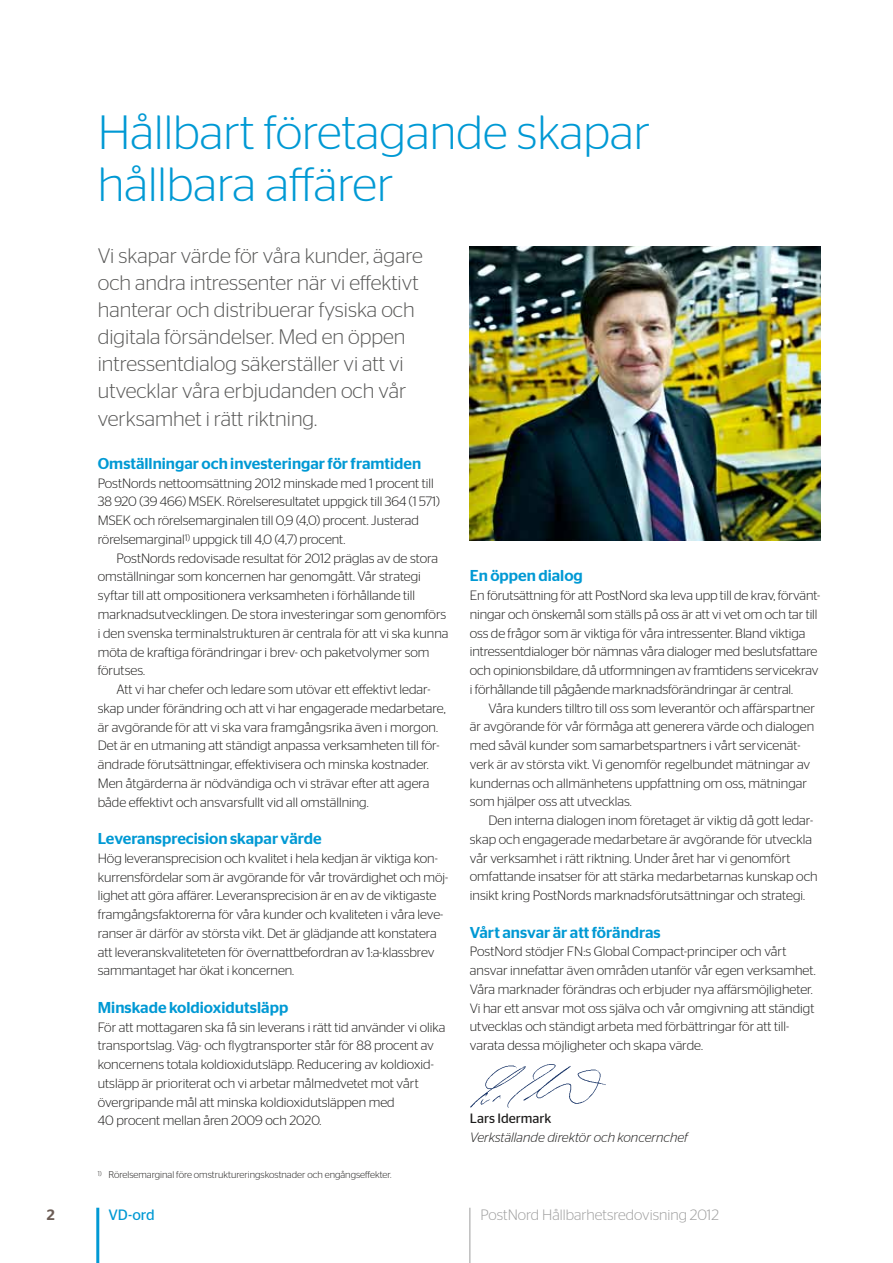
<style>
.page{position:relative;width:893px;height:1263px;background:#fff}
.page>*{position:absolute;margin:0;border:0;box-sizing:border-box;transform-origin:0 0}
.t1{font:300 48px/52.5px "Stag Sans";color:#0099d4}
.t2{font:300 21px/27px "Stag Sans";color:#575756}
.t3{font:500 15.75px "Stag Sans";color:#0099d4}
.t4{font:300 15px "Stag Sans";color:#9d9d9d}
.t5{font:15px "Stag Sans";color:#0099d4}
.t6{font:500 15px "Stag Sans";color:#6c5d56}
.t7{font:300 13.5px/18.8px "Stag Sans";color:#1c1b1a}
.t8{font:italic 300 13.5px/18.8px "Stag Sans";color:#1c1b1a}
.t9{font:300 9.75px "Stag Sans";color:#1c1b1a}
.s1{font-weight:400;font-style:normal}
</style>
<div class="page">
<img style="left:470px;top:247px;width:351px;height:293px">
<img style="left:470px;top:1064px;width:136px;height:44px">
<hr style="left:96px;top:1208px;width:3px;height:55px;background:#0099d4">
<hr style="left:470px;top:1208px;width:1px;height:55px;background:#9d9d9d">
<p class="t1" style="left:98px;top:105px;width:554px">Hållbart företagande skapar hållbara affärer</p>
<p class="t2" style="left:98px;top:242px;width:326px">Vi skapar värde för våra kunder, ägare och andra intressenter när vi effektivt hanterar och distribuerar fysiska och digitala försändelser. Med en öppen intressentdialog säkerställer vi att vi utvecklar våra erbjudanden och vår verksamhet i rätt riktning.</p>
<p class="t3" style="left:98px;top:454px;width:325px">Omställningar och investeringar för framtiden</p>
<p class="t7" style="left:98px;top:473px;width:337px">PostNords nettoomsättning 2012 minskade med 1 procent till</p>
<p class="t7" style="left:98px;top:492px;width:344px">38 920 (39 466) MSEK. Rörelseresultatet uppgick till 364 (1 571)</p>
<p class="t7" style="left:98px;top:511px;width:323px">MSEK och rörelsemarginalen till 0,9 (4,0) procent. Justerad</p>
<p class="t7" style="left:98px;top:530px;width:249px">rörelsemarginal<sup>1)</sup> uppgick till 4,0 (4,7) procent.</p>
<p class="t7" style="left:117px;top:548px;width:323px">PostNords redovisade resultat för 2012 präglas av de stora</p>
<p class="t7" style="left:98px;top:567px;width:325px">omställningar som koncernen har genomgått. Vår strategi</p>
<p class="t7" style="left:98px;top:586px;width:319px">syftar till att ompositionera verksamheten i förhållande till</p>
<p class="t7" style="left:98px;top:605px;width:350px">marknadsutvecklingen. De stora investeringar som genomförs</p>
<p class="t7" style="left:98px;top:623px;width:352px">i den svenska terminalstrukturen är centrala för att vi ska kunna</p>
<p class="t7" style="left:98px;top:642px;width:333px">möta de kraftiga förändringar i brev- och paketvolymer som</p>
<p class="t7" style="left:98px;top:661px;width:49px">förutses.</p>
<p class="t7" style="left:117px;top:680px;width:316px">Att vi har chefer och ledare som utövar ett effektivt ledar-</p>
<p class="t7" style="left:98px;top:698px;width:349px">skap under förändring och att vi har engagerade medarbetare,</p>
<p class="t7" style="left:98px;top:717px;width:342px">är avgörande för att vi ska vara framgångsrika även i morgon.</p>
<p class="t7" style="left:98px;top:736px;width:343px">Det är en utmaning att ständigt anpassa verksamheten till för-</p>
<p class="t7" style="left:98px;top:755px;width:333px">ändrade förutsättningar, effektivisera och minska kostnader.</p>
<p class="t7" style="left:98px;top:773px;width:333px">Men åtgärderna är nödvändiga och vi strävar efter att agera</p>
<p class="t7" style="left:98px;top:792px;width:272px">både effektivt och ansvarsfullt vid all omställning.</p>
<p class="t3" style="left:98px;top:829px;width:225px">Leveransprecision skapar värde</p>
<p class="t7" style="left:98px;top:848px;width:352px">Hög leveransprecision och kvalitet i hela kedjan är viktiga kon&shy;kurrensfördelar som är avgörande för vår trovärdighet och möj&shy;lighet att göra affärer. Leveransprecision är en av de viktigaste framgångsfaktorerna för våra kunder och kvaliteten i våra leve&shy;ranser är därför av största vikt. Det är glädjande att konstatera att leveranskvaliteteten för övernattbefordran av 1:a-klassbrev sammantaget har ökat i koncernen.</p>
<p class="t3" style="left:98px;top:998px;width:192px">Minskade koldioxidutsläpp</p>
<p class="t7" style="left:98px;top:1017px;width:349px">För att mottagaren ska få sin leverans i rätt tid använder vi olika transportslag. Väg- och flygtransporter står för 88 procent av koncernens totala koldioxidutsläpp. Reducering av koldioxid&shy;utsläpp är prioriterat och vi arbetar målmedvetet mot vårt övergripande mål att minska koldioxidutsläppen med<br>40 -procent mellan åren 2009 och 2020.</p>
<p class="t9" style="left:98px;top:1169px;width:295px"><sup>1)</sup> Rörelsemarginal före omstruktureringskostnader och engångseffekter.</p>
<p class="t3" style="left:470px;top:567px;width:115px">En öppen dialog</p>
<p class="t7" style="left:470px;top:586px;width:352px">En förutsättning för att PostNord ska leva upp till de krav, förvänt-</p>
<p class="t7" style="left:470px;top:605px;width:349px">ningar och önskemål som ställs på oss är att vi vet om och tar till</p>
<p class="t7" style="left:470px;top:623px;width:337px">oss de frågor som är viktiga för våra intressenter. Bland viktiga</p>
<p class="t7" style="left:470px;top:642px;width:349px">intressentdialoger bör nämnas våra dialoger med beslutsfattare</p>
<p class="t7" style="left:470px;top:661px;width:350px">och opinionsbildare, då utformningen av framtidens servicekrav</p>
<p class="t7" style="left:470px;top:680px;width:325px">i förhållande till pågående marknadsförändringar är central.</p>
<p class="t7" style="left:489px;top:698px;width:328px">Våra kunders tilltro till oss som leverantör och affärspartner</p>
<p class="t7" style="left:470px;top:717px;width:346px">är avgörande för vår förmåga att generera värde och dialogen</p>
<p class="t7" style="left:470px;top:736px;width:332px">med såväl kunder som samarbetspartners i vårt servicenät-</p>
<p class="t7" style="left:470px;top:755px;width:342px">verk är av största vikt. Vi genomför regelbundet mätningar av</p>
<p class="t7" style="left:470px;top:773px;width:339px">kundernas och allmänhetens uppfattning om oss, mätningar</p>
<p class="t7" style="left:470px;top:792px;width:164px">som hjälper oss att utvecklas.</p>
<p class="t7" style="left:489px;top:811px;width:326px">Den interna dialogen inom företaget är viktig då gott ledar-</p>
<p class="t7" style="left:470px;top:830px;width:344px">skap och engagerade medarbetare är avgörande för utveckla</p>
<p class="t7" style="left:470px;top:848px;width:322px">vår verksamhet i rätt riktning. Under året har vi genomfört</p>
<p class="t7" style="left:470px;top:867px;width:349px">omfattande insatser för att stärka medarbetarnas kunskap och</p>
<p class="t7" style="left:470px;top:886px;width:337px">insikt kring PostNords marknadsförutsättningar och strategi.</p>
<p class="t3" style="left:470px;top:923px;width:192px">Vårt ansvar är att förändras</p>
<p class="t7" style="left:470px;top:942px;width:347px">PostNord stödjer FN:s Global Compact-principer och vårt ansvar innefattar även områden utanför vår egen verksamhet.<br>Våra marknader förändras och erbjuder nya affärsmöjligheter.<br>Vi har ett ansvar mot oss själva och vår omgivning att ständigt utvecklas och ständigt arbeta med förbättringar för att till&shy;varata dessa möjligheter och skapa värde.</p>
<p class="t8" style="left:470px;top:1109px;width:220px"><span class="s1">Lars Idermark<br></span>Verkställande direktör och koncernchef</p>
<p class="t6" style="left:47px;top:1206px;width:10px">2</p>
<p class="t5" style="left:108px;top:1206px;width:48px">VD-ord</p>
<p class="t4" style="left:480px;top:1206px;width:240px">PostNord Hållbarhetsredovisning 2012</p>
</div>
